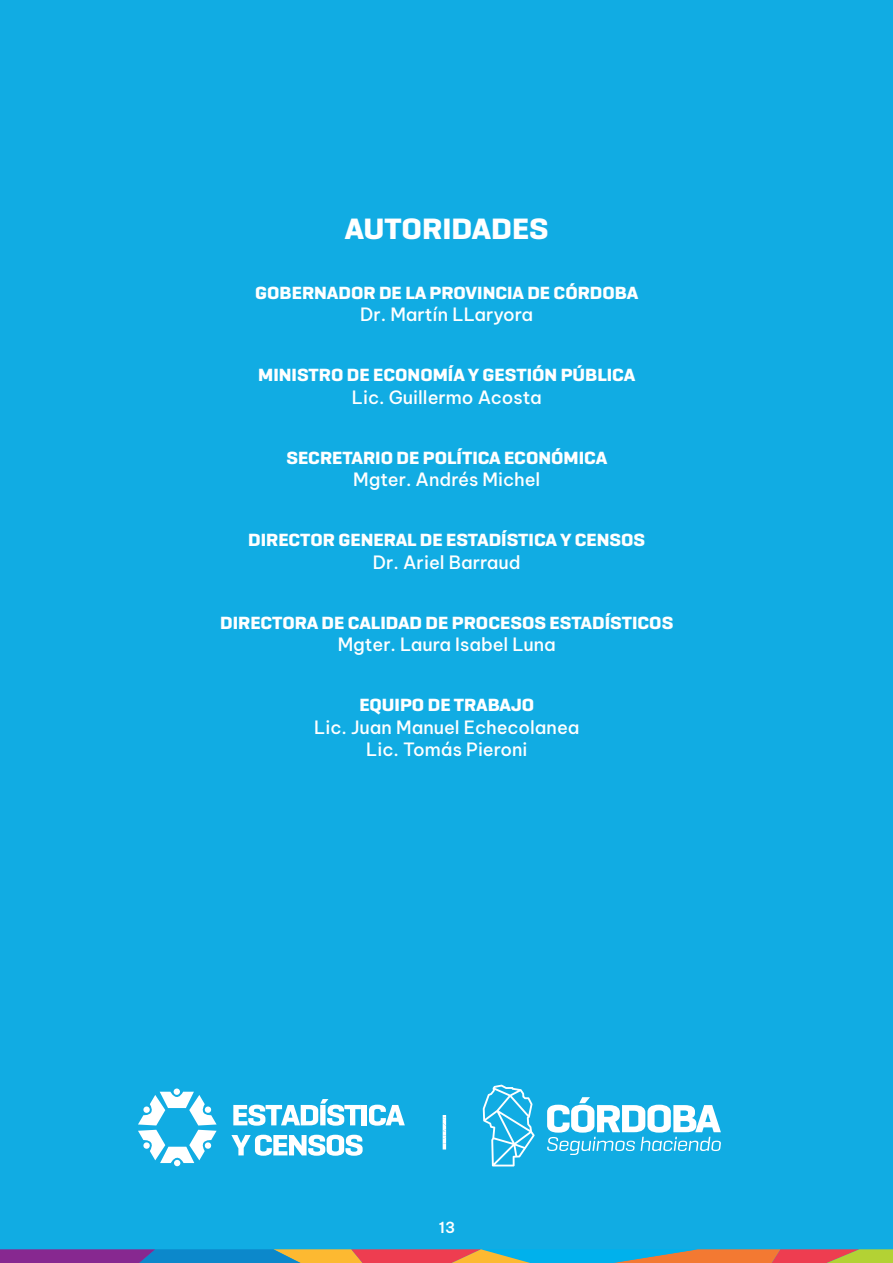
<style>
.page{position:relative;width:893px;height:1263px;background:#11ace3}
.page>*{position:absolute;margin:0;border:0;box-sizing:border-box;transform-origin:0 0}
.t1{font:700 expanded 30px "Geogrotesque Sharp";color:#fff}
.t2{font:700 expanded 18px "Geogrotesque Sharp";color:#fff}
.t3{font:500 18px/22.5px "Be Vietnam Pro";color:#fff;text-align:center}
.t4{font:600 15px "Be Vietnam Pro";color:#fff}
</style>
<div class="page">
<svg style="left:0;top:1249px;width:893px;height:14px"></svg>
<svg style="left:233px;top:1099px;width:128px;height:27px"></svg>
<div style="left:362px;top:1105px;width:5px;height:20px;background:#fff"></div>
<svg style="left:369px;top:1105px;width:36px;height:21px"></svg>
<svg style="left:231px;top:1135px;width:132px;height:21px"></svg>
<div style="left:174px;top:1088px;width:6px;height:7px;background:#fff;border-radius:50%"></div>
<svg style="left:138px;top:1092px;width:79px;height:74px"></svg>
<svg style="left:547px;top:1097px;width:174px;height:58px"></svg>
<svg style="left:483px;top:1085px;width:52px;height:81px"></svg>
<svg style="left:443px;top:1115px;width:3px;height:34px"></svg>
<h1 class="t1" style="left:345px;top:210px;width:206px">AUTORIDADES</h1>
<p class="t2" style="left:255px;top:282px;width:385px">GOBERNADOR DE LA PROVINCIA DE CÓRDOBA</p>
<p class="t3" style="left:360px;top:302px;width:174px">Dr. Martín LLaryora</p>
<p class="t2" style="left:258px;top:364px;width:379px">MINISTRO DE ECONOMÍA Y GESTIÓN PÚBLICA</p>
<p class="t3" style="left:352px;top:384px;width:192px">Lic. Guillermo Acosta</p>
<p class="t2" style="left:286px;top:447px;width:322px">SECRETARIO DE POLÍTICA ECONÓMICA</p>
<p class="t3" style="left:353px;top:467px;width:189px">Mgter. Andrés Michel</p>
<p class="t2" style="left:248px;top:529px;width:399px">DIRECTOR GENERAL DE ESTADÍSTICA Y CENSOS</p>
<p class="t3" style="left:373px;top:549px;width:149px">Dr. Ariel Barraud</p>
<p class="t2" style="left:220px;top:612px;width:455px">DIRECTORA DE CALIDAD DE PROCESOS ESTADÍSTICOS</p>
<p class="t3" style="left:338px;top:632px;width:220px">Mgter. Laura Isabel Luna</p>
<p class="t2" style="left:359px;top:694px;width:176px">EQUIPO DE TRABAJO</p>
<p class="t3" style="left:314px;top:714px;width:267px">Lic. Juan Manuel Echecolanea<br>Lic. Tomás Pieroni</p>
<p class="t4" style="left:439px;top:1215px;width:18px">13</p>
</div>
